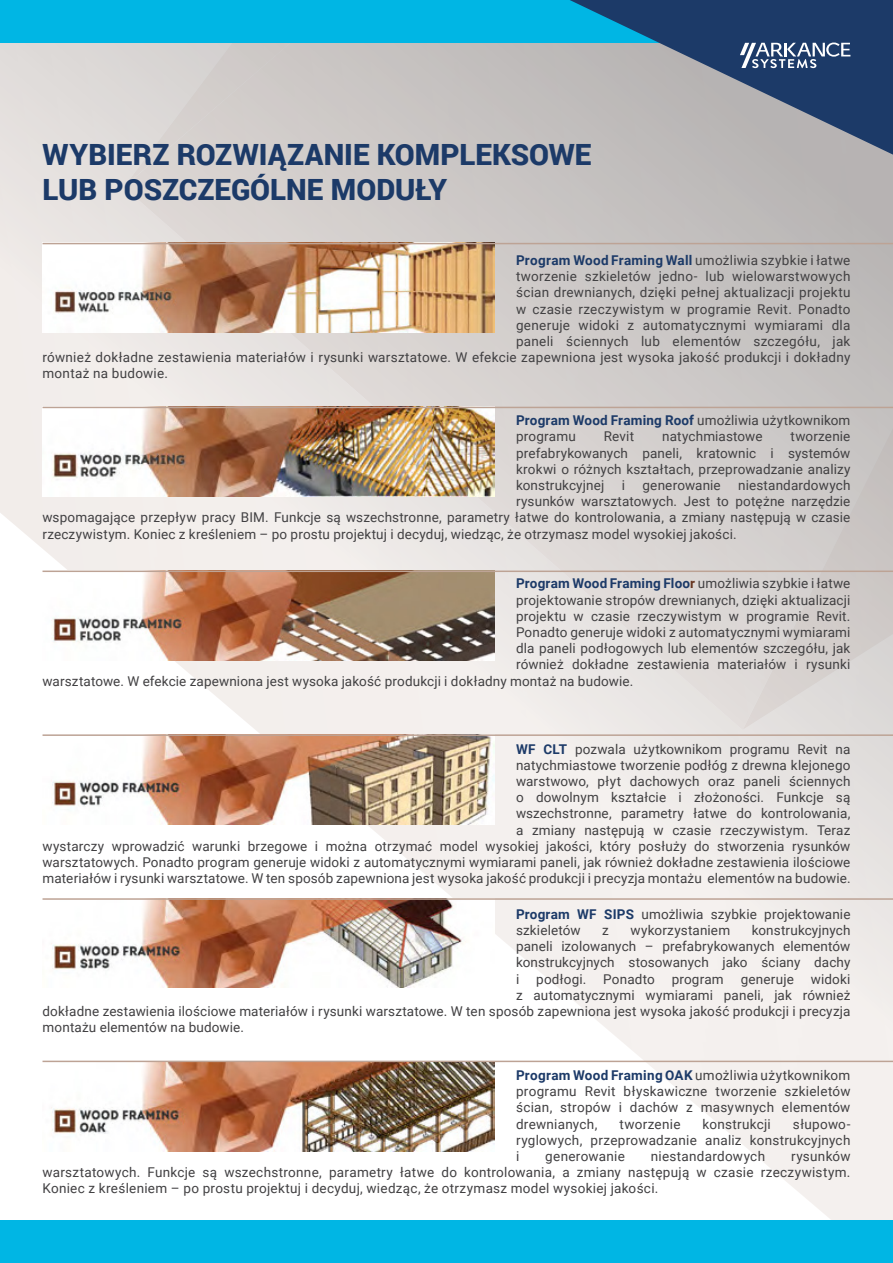
<style>
.page{position:relative;width:893px;height:1263px;background:#fff}
.page>*{position:absolute;margin:0;border:0;box-sizing:border-box;transform-origin:0 0}
.t1{font:900 29.25px/35.1px "Roboto";color:#1c3a68}
.t2{font:13.5px/16.2px "Roboto";letter-spacing:.015em;color:#414042;text-align:justify}
.t3{font:700 13.5px "Roboto";letter-spacing:.015em;color:#1c3a68}
.s1{font-weight:400;color:#414042}
.s2{font-weight:700;color:#1c3a68}
.s3{color:#66341f}
</style>
<div class="page">
<img style="left:0;top:43px;width:893px;height:1177px">
<img style="left:124px;top:43px;width:769px;height:687px">
<img style="left:743px;top:330px;width:150px;height:400px">
<img style="left:124px;top:43px;width:277px;height:144px">
<img style="left:43px;top:244px;width:452px;height:88px">
<img style="left:43px;top:408px;width:452px;height:88px">
<img style="left:43px;top:572px;width:452px;height:88px">
<img style="left:43px;top:736px;width:452px;height:88px">
<img style="left:43px;top:900px;width:452px;height:88px">
<img style="left:43px;top:1062px;width:452px;height:90px">
<hr style="left:43px;top:243px;width:850px;height:1px;background:#bda395">
<hr style="left:43px;top:407px;width:850px;height:1px;background:#bda395">
<hr style="left:43px;top:570px;width:850px;height:2px;background:#bda395">
<hr style="left:43px;top:734px;width:850px;height:2px;background:#bda395">
<hr style="left:43px;top:898px;width:850px;height:2px;background:#bda395">
<hr style="left:43px;top:1061px;width:850px;height:1px;background:#bda395">
<div style="left:0;top:0;width:893px;height:43px;background:#00b6e4"></div>
<svg style="left:570px;top:0;width:323px;height:155px;background:#687c93"></svg>
<svg style="left:740px;top:43px;width:110px;height:25px"></svg>
<div style="left:0;top:1220px;width:893px;height:43px;background:#00b6e4"></div>
<p class="t1" style="left:43px;top:136px;width:551px">WYBIERZ ROZWIĄZANIE KOMPLEKSOWE<br>LUB POSZCZEGÓLNE MODUŁY</p>
<p class="t3" style="left:516px;top:251px;width:336px">Program Wood Framing Wall <span class="s1">umożliwia szybkie i łatwe</span></p>
<p class="t2" style="left:516px;top:268px;width:336px">tworzenie szkieletów jedno- lub wielowarstwowych</p>
<p class="t2" style="left:516px;top:284px;width:336px">ścian drewnianych, dzięki pełnej aktualizacji projektu</p>
<p class="t2" style="left:516px;top:300px;width:336px">w czasie rzeczywistym w programie Revit. Ponadto</p>
<p class="t2" style="left:516px;top:316px;width:336px">generuje widoki z automatycznymi wymiarami dla</p>
<p class="t2" style="left:516px;top:332px;width:336px">paneli ściennych lub elementów szczegółu, jak</p>
<p class="t2" style="left:43px;top:349px;width:809px">również dokładne zestawienia materiałów i rysunki warsztatowe. W efekcie zapewniona jest wysoka jakość produkcji i dokładny</p>
<p class="t2" style="left:43px;top:365px;width:127px">montaż na budowie.</p>
<p class="t2" style="left:516px;top:412px;width:336px"><span class="s2">Program Wood Framing Roof</span> umożliwia użytkownikom programu</p>
<p class="t2" style="left:604px;top:428px;width:32px">Revit</p>
<p class="t2" style="left:662px;top:428px;width:102px">natychmiastowe</p>
<p class="t2" style="left:516px;top:428px;width:336px;text-indent:275px">tworzenie prefabrykowanych paneli, kratownic i systemów krokwi o różnych kształtach, przeprowadzanie analizy konstrukcyjnej</p>
<p class="t2" style="left:622px;top:477px;width:5px">i</p>
<p class="t2" style="left:642px;top:477px;width:80px">generowanie</p>
<p class="t2" style="left:738px;top:477px;width:114px">niestandardowych</p>
<p class="t2" style="left:516px;top:493px;width:336px">rysunków warsztatowych. Jest to potężne narzędzie</p>
<p class="t2" style="left:43px;top:509px;width:809px">wspomagające przepływ pracy BIM. Funkcje są wszechstronne, parametry łatwe do kontrolowania, a zmiany następują w czasie</p>
<p class="t2" style="left:43px;top:525px;width:696px">rzeczywistym. Koniec z kreśleniem – po prostu projektuj i decyduj, wiedząc, że otrzymasz model wysokiej jakości.</p>
<p class="t3" style="left:516px;top:574px;width:336px">Program Wood Framing Floo<span class="s3">r</span> <span class="s1">umożliwia szybkie i łatwe</span></p>
<p class="t2" style="left:516px;top:591px;width:336px">projektowanie stropów drewnianych, dzięki aktualizacji</p>
<p class="t2" style="left:516px;top:607px;width:336px">projektu w czasie rzeczywistym w programie Revit.</p>
<p class="t2" style="left:516px;top:624px;width:336px">Ponadto generuje widoki z automatycznymi wymiarami</p>
<p class="t2" style="left:516px;top:640px;width:336px">dla paneli podłogowych lub elementów szczegółu, jak</p>
<p class="t2" style="left:516px;top:656px;width:336px">również dokładne zestawienia materiałów i rysunki</p>
<p class="t2" style="left:43px;top:672px;width:592px">warsztatowe. W efekcie zapewniona jest wysoka jakość produkcji i dokładny montaż na budowie.</p>
<p class="t2" style="left:43px;top:740px;width:809px;text-align:right"><span class="s2">WF CLT</span> pozwala użytkownikom programu Revit na<br>natychmiastowe tworzenie podłóg z drewna klejonego<br>warstwowo, płyt dachowych oraz paneli ściennych<br>o dowolnym kształcie i złożoności. Funkcje są<br>wszechstronne, parametry łatwe do kontrolowania,<br>a zmiany następują w czasie rzeczywistym. Teraz<br>wystarczy wprowadzić warunki brzegowe i można otrzymać model wysokiej jakości, który posłuży do stworzenia rysunków warsztatowych. Ponadto program generuje widoki z automatycznymi wymiarami paneli, jak również dokładne zestawienia ilościowe materiałów i rysunki warsztatowe. W ten sposób zapewniona jest wysoka jakość produkcji i precyzja montażu elementów na budowie.</p>
<p class="t2" style="left:516px;top:905px;width:336px"><span class="s2">Program WF SIPS</span> umożliwia szybkie projektowanie szkieletów</p>
<p class="t2" style="left:516px;top:922px;width:336px;text-indent:236px">konstrukcyjnych paneli izolowanych – prefabrykowanych elementów konstrukcyjnych stosowanych jako ściany dachy i</p>
<p class="t2" style="left:602px;top:922px;width:8px">z</p>
<p class="t2" style="left:630px;top:922px;width:101px">wykorzystaniem</p>
<p class="t2" style="left:536px;top:970px;width:52px">podłogi.</p>
<p class="t2" style="left:603px;top:970px;width:53px">Ponadto</p>
<p class="t2" style="left:672px;top:970px;width:54px">program</p>
<p class="t2" style="left:741px;top:970px;width:55px">generuje</p>
<p class="t2" style="left:811px;top:970px;width:41px">widoki</p>
<p class="t2" style="left:516px;top:986px;width:336px">z automatycznymi wymiarami paneli, jak również</p>
<p class="t2" style="left:43px;top:1003px;width:809px">dokładne zestawienia ilościowe materiałów i rysunki warsztatowe. W ten sposób zapewniona jest wysoka jakość produkcji i precyzja</p>
<p class="t2" style="left:43px;top:1019px;width:203px">montażu elementów na budowie.</p>
<p class="t2" style="left:516px;top:1067px;width:336px"><span class="s2">Program Wood Framing OAK</span> umożliwia użytkownikom programu Revit błyskawiczne tworzenie szkieletów ścian, stropów i dachów z masywnych elementów drewnianych,</p>
<p class="t2" style="left:516px;top:1115px;width:336px;text-indent:277px">słupowo&shy;ryglowych, przeprowadzanie analiz konstrukcyjnych i</p>
<p class="t2" style="left:620px;top:1115px;width:62px">tworzenie</p>
<p class="t2" style="left:703px;top:1115px;width:70px">konstrukcji</p>
<p class="t2" style="left:43px;top:1148px;width:809px;text-indent:748px">rysunków warsztatowych. Funkcje są wszechstronne, parametry łatwe do kontrolowania, a zmiany następują w czasie rzeczywistym.<br>Koniec z kreśleniem – po prostu projektuj i decyduj, wiedząc, że otrzymasz model wysokiej jakości.</p>
<p class="t2" style="left:545px;top:1148px;width:81px">generowanie</p>
<p class="t2" style="left:651px;top:1148px;width:116px">niestandardowych</p>
</div>
